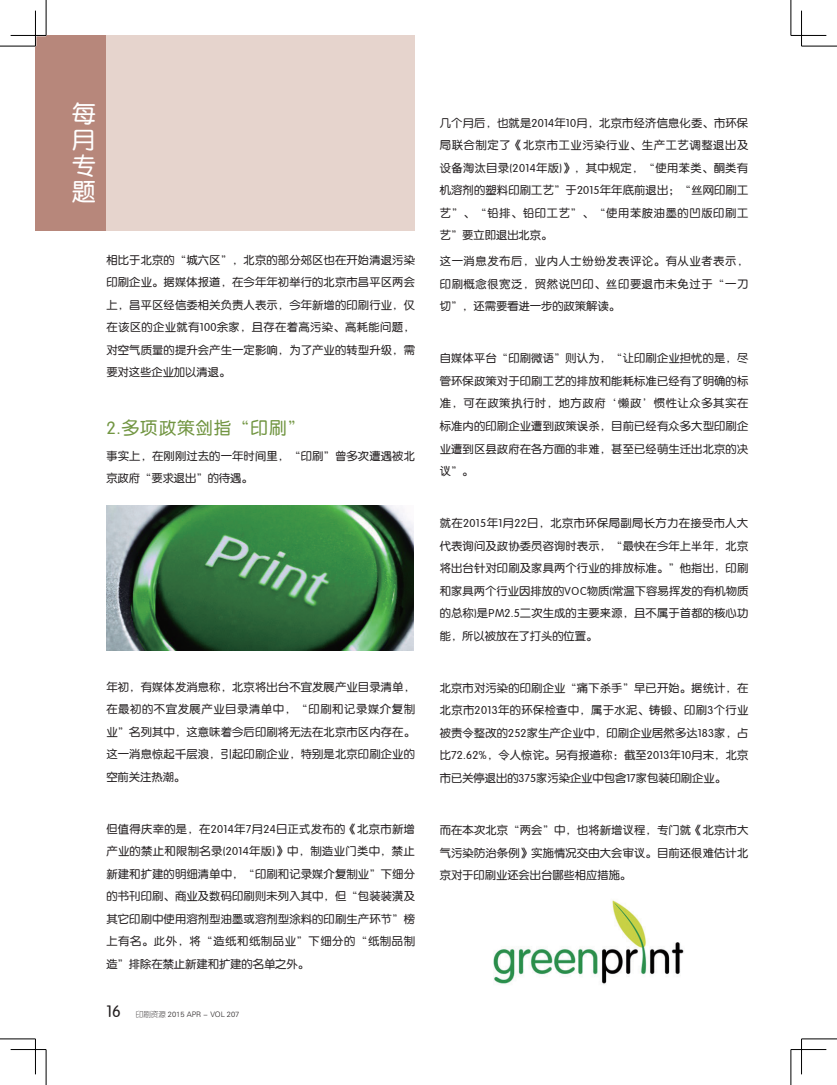
<style>
.page{position:relative;width:837px;height:1085px;background:#fff}
.page>*{position:absolute;margin:0;border:0;box-sizing:border-box;transform-origin:0 0}
.t1{font:23.75px/26.1px "FZY3 JW GB1 0";color:#fff;text-align:justify}
.t2{font:17.5px "FZY3 JW GB1 0";letter-spacing:.05em;color:#719541}
.t3{font:11.25px/22.5px "FZY3 JW GB1 0";letter-spacing:.015em;color:#231f20;text-align:justify}
.t4{font:7.5px "FZY1 JW GB1 0";color:#231f20}
.s1{font-family:"FZY3 JW GB1 0";font-size:16.25px}
</style>
<div class="page">
<div style="left:35px;top:35px;width:380px;height:195px;background:#e6d4cd"></div>
<div style="left:35px;top:35px;width:71px;height:195px;background:#b7877b"></div>
<img style="left:106px;top:506px;width:307px;height:144px">
<img style="left:493px;top:900px;width:191px;height:85px">
<hr style="left:0;top:46px;width:35px;height:1px;background:#000">
<hr style="left:801px;top:46px;width:35px;height:1px;background:#000">
<hr style="left:0;top:1038px;width:35px;height:1px;background:#000">
<hr style="left:801px;top:1038px;width:35px;height:1px;background:#000">
<hr style="left:46px;top:0;width:1px;height:35px;background:#000">
<hr style="left:46px;top:1049px;width:1px;height:35px;background:#000">
<hr style="left:790px;top:0;width:1px;height:35px;background:#000">
<hr style="left:790px;top:1049px;width:1px;height:35px;background:#000">
<hr style="left:11px;top:35px;width:35px;height:1px;background:#000">
<hr style="left:790px;top:35px;width:36px;height:1px;background:#000">
<hr style="left:11px;top:1049px;width:35px;height:1px;background:#000">
<hr style="left:790px;top:1049px;width:36px;height:1px;background:#000">
<hr style="left:35px;top:11px;width:1px;height:35px;background:#000">
<hr style="left:35px;top:1038px;width:1px;height:36px;background:#000">
<hr style="left:801px;top:11px;width:1px;height:35px;background:#000">
<hr style="left:801px;top:1038px;width:1px;height:36px;background:#000">
<h1 class="t1" style="left:72px;top:101px;width:26px">每月专题</h1>
<p class="t3" style="left:106px;top:249px;width:310px">相比于北京的“城六区”，北京的部分郊区也在开始清退污染印刷企业。据媒体报道，在今年年初举行的北京市昌平区两会上，昌平区经信委相关负责人表示，今年新增的印刷行业，仅在该区的企业就有100余家，且存在着高污染、高耗能问题，对空气质量的提升会产生一定影响，为了产业的转型升级，需要对这些企业加以清退。</p>
<h2 class="t2" style="left:106px;top:418px;width:200px">2.多项政策剑指“印刷”</h2>
<p class="t3" style="left:106px;top:444px;width:310px">事实上，在刚刚过去的一年时间里，“印刷”曾多次遭遇被北京政府“要求退出”的待遇。</p>
<p class="t3" style="left:106px;top:675px;width:310px">年初，有媒体发消息称，北京将出台不宜发展产业目录清单，在最初的不宜发展产业目录清单中，“印刷和记录媒介复制业”名列其中，这意味着今后印刷将无法在北京市区内存在。这一消息惊起千层浪，引起印刷企业，特别是北京印刷企业的空前关注热潮。</p>
<p class="t3" style="left:106px;top:818px;width:310px">但值得庆幸的是，在2014年7月24日正式发布的《北京市新增产业的禁止和限制名录(2014年版)》中，制造业门类中，禁止新建和扩建的明细清单中，“印刷和记录媒介复制业”下细分的书刊印刷、商业及数码印刷则未列入其中，但“包装装潢及其它印刷中使用溶剂型油墨或溶剂型涂料的印刷生产环节”榜上有名。此外，将“造纸和纸制品业”下细分的“纸制品制造”排除在禁止新建和扩建的名单之外。</p>
<p class="t4" style="left:106px;top:1009px;width:134px"><span class="s1">16</span> 印刷资源 2015 APR - VOL 207</p>
<p class="t3" style="left:439px;top:112px;width:310px">几个月后，也就是2014年10月，北京市经济信息化委、市环保局联合制定了《北京市工业污染行业、生产工艺调整退出及设备淘汰目录(2014年版)》，其中规定，“使用苯类、酮类有机溶剂的塑料印刷工艺”于2015年年底前退出；“丝网印刷工艺”、“铅排、铅印工艺”、“使用苯胺油墨的凹版印刷工艺”要立即退出北京。</p>
<p class="t3" style="left:439px;top:250px;width:310px">这一消息发布后，业内人士纷纷发表评论。有从业者表示，印刷概念很宽泛，贸然说凹印、丝印要退市未免过于“一刀切”，还需要看进一步的政策解读。</p>
<p class="t3" style="left:439px;top:347px;width:310px">自媒体平台“印刷微语”则认为，“让印刷企业担忧的是，尽管环保政策对于印刷工艺的排放和能耗标准已经有了明确的标准，可在政策执行时，地方政府‘懒政’惯性让众多其实在标准内的印刷企业遭到政策误杀，目前已经有众多大型印刷企业遭到区县政府在各方面的非难，甚至已经萌生迁出北京的决议”。</p>
<p class="t3" style="left:439px;top:512px;width:310px">就在2015年1月22日，北京市环保局副局长方力在接受市人大代表询问及政协委员咨询时表示，“最快在今年上半年，北京将出台针对印刷及家具两个行业的排放标准。”他指出，印刷和家具两个行业因排放的VOC物质(常温下容易挥发的有机物质的总称)是PM2.5二次生成的主要来源，且不属于首都的核心功能，所以被放在了打头的位置。</p>
<p class="t3" style="left:439px;top:677px;width:310px">北京市对污染的印刷企业“痛下杀手”早已开始。据统计，在北京市2013年的环保检查中，属于水泥、铸锻、印刷3个行业被责令整改的252家生产企业中，印刷企业居然多达183家，占比72.62%，令人惊诧。另有报道称：截至2013年10月末，北京市已关停退出的375家污染企业中包含17家包装印刷企业。</p>
<p class="t3" style="left:439px;top:819px;width:310px">而在本次北京“两会”中，也将新增议程，专门就《北京市大气污染防治条例》实施情况交由大会审议。目前还很难估计北京对于印刷业还会出台哪些相应措施。</p>
</div>
